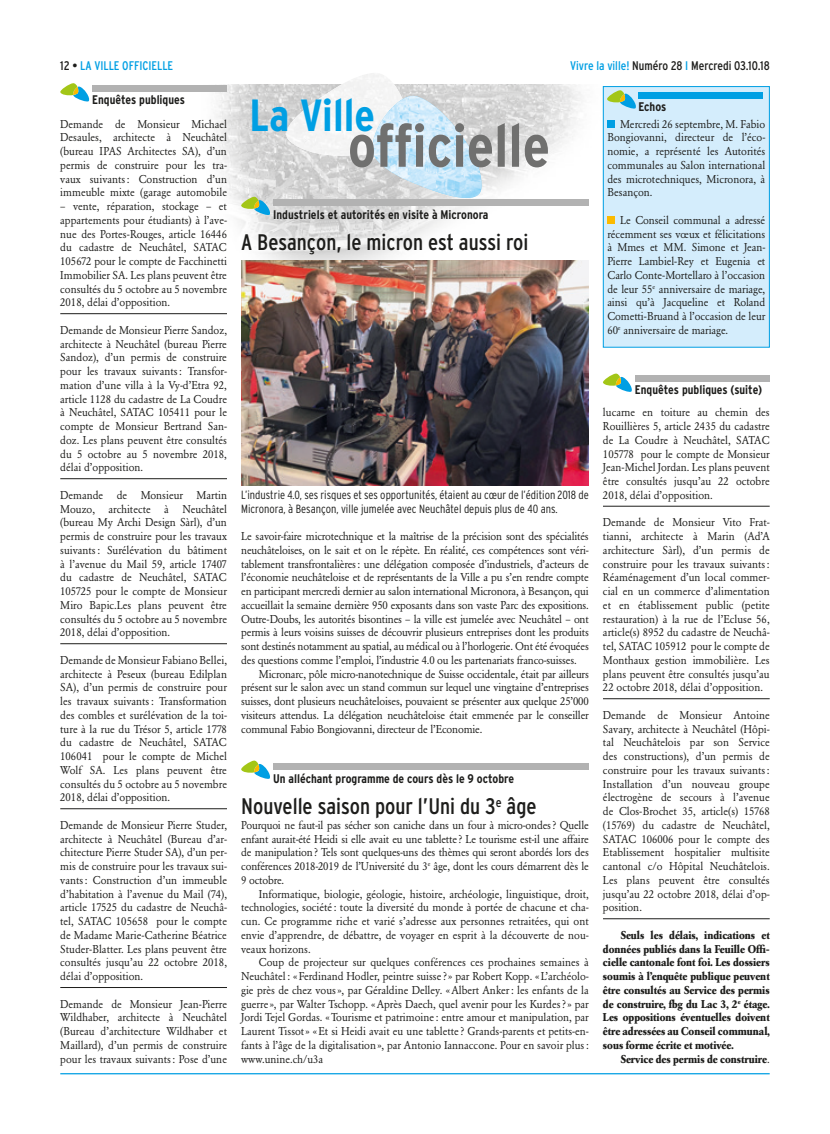
<style>
.page{position:relative;width:830px;height:1134px;background:#fff}
.page>*{position:absolute;margin:0;border:0;box-sizing:border-box;transform-origin:0 0}
.t1{font:700 condensed 60px "Interstate";color:#70706f}
.t2{font:700 condensed 45px "Interstate";color:#009fe3}
.t3{font:condensed 22.5px "Interstate";color:#1d1d1b}
.t4{font:700 condensed 12.5px "Interstate";color:#1d1d1b}
.t5{font:condensed 12.5px "Interstate";color:#1d1d1b}
.t6{font:condensed 12.5px "Interstate";color:#009fe3}
.t7{font:300 condensed 11.88px/13.8px "Interstate";color:#1d1d1b}
.t8{font:11.25px/13.8px "Garamond BE";color:#1d1d1b;text-align:justify;scale:.95 1}
.t9{font:700 11.25px/13.8px "Garamond BE";color:#1d1d1b;text-align:justify;scale:.95 1}
.s1{color:#1d1d1b}
.s2{color:#009fe3}
.s3{font-weight:400}
</style>
<div class="page">
<hr style="left:60px;top:1073px;width:709px;height:1px;background:#009fe3">
<img style="left:187px;top:85px;width:402px;height:196px">
<div style="left:603px;top:87px;width:166px;height:260px;background:#d4edfc"></div>
<div style="left:607px;top:120px;width:7px;height:8px;background:#009fe3"></div>
<div style="left:607px;top:216px;width:7px;height:8px;background:#fbba00"></div>
<div style="left:602px;top:86px;width:167px;height:262px;border:1px solid #009fe3"></div>
<div style="left:638px;top:92px;width:124px;height:6px;background:#009fe3"></div>
<svg style="left:607px;top:90px;width:28px;height:19px"></svg>
<hr style="left:60px;top:313px;width:167px;height:1px;background:#1d1d1b">
<hr style="left:60px;top:478px;width:167px;height:1px;background:#1d1d1b">
<hr style="left:60px;top:643px;width:167px;height:1px;background:#1d1d1b">
<hr style="left:60px;top:808px;width:167px;height:1px;background:#1d1d1b">
<hr style="left:60px;top:987px;width:167px;height:1px;background:#1d1d1b">
<div style="left:92px;top:85px;width:135px;height:6px;background:#b2b2b2"></div>
<svg style="left:60px;top:83px;width:29px;height:18px"></svg>
<hr style="left:602px;top:506px;width:167px;height:1px;background:#1d1d1b">
<hr style="left:602px;top:698px;width:167px;height:1px;background:#1d1d1b">
<hr style="left:602px;top:918px;width:167px;height:1px;background:#1d1d1b">
<div style="left:634px;top:376px;width:135px;height:6px;background:#b2b2b2"></div>
<svg style="left:603px;top:374px;width:28px;height:18px"></svg>
<div style="left:273px;top:199px;width:315px;height:7px;background:#b2b2b2"></div>
<svg style="left:241px;top:73px;width:241px;height:142px"></svg>
<img style="left:241px;top:260px;width:347px;height:225px">
<div style="left:273px;top:763px;width:315px;height:6px;background:#b2b2b2"></div>
<svg style="left:241px;top:760px;width:29px;height:19px"></svg>
<p class="t6" style="left:60px;top:59px;width:114px"><span class="s1">12 •</span> LA VILLE OFFICIELLE</p>
<p class="t5" style="left:570px;top:59px;width:201px"><span class="s2">Vivre la ville!</span> Numéro 28 <span class="s2">I</span> Mercredi 03.10.18</p>
<p class="t4" style="left:92px;top:93px;width:94px">Enquêtes publiques</p>
<p class="t8" style="left:60px;top:117px;width:177px">Demande de Monsieur Michael Desaules, architecte à Neuchâtel (bureau IPAS Architectes SA), d’un permis de construire pour les tra&shy;vaux suivants: Construction d’un immeuble mixte (garage automobile</p>
<p class="t8" style="left:60px;top:199px;width:177px">– vente, réparation, stockage – et appartements pour étudiants) à l’ave&shy;nue des Portes-Rouges, article 16446 du cadastre de Neuchâtel, SATAC 105672 pour le compte de Facchinetti Immobilier SA. Les plans peuvent être consultés du 5 octobre au 5 novembre 2018, délai d’opposition.</p>
<p class="t8" style="left:60px;top:323px;width:177px">Demande de Monsieur Pierre Sandoz, architecte à Neuchâtel (bureau Pierre Sandoz), d’un permis de construire pour les travaux suivants: Transfor&shy;mation d’une villa à la Vy-d’Etra 92, article 1128 du cadastre de La Coudre à Neuchâtel, SATAC 105411 pour le compte de Monsieur Bertrand San&shy;doz. Les plans peuvent être consultés du 5 octobre au 5 novembre 2018, délai d’opposition.</p>
<p class="t8" style="left:60px;top:488px;width:177px">Demande de Monsieur Martin Mouzo, architecte à Neuchâtel (bureau My Archi Design Sàrl), d’un permis de construire pour les travaux suivants: Surélévation du bâtiment à l’avenue du Mail 59, article 17407 du cadastre de Neuchâtel, SATAC 105725 pour le compte de Monsieur Miro Bapic.Les plans peuvent être consultés du 5 octobre au 5 novembre 2018, délai d’opposition.</p>
<p class="t8" style="left:60px;top:653px;width:177px">Demande de Monsieur Fabiano Bellei, architecte à Peseux (bureau Edilplan SA), d’un permis de construire pour les travaux suivants: Transformation des combles et surélévation de la toi&shy;ture à la rue du Trésor 5, article 1778 du cadastre de Neuchâtel, SATAC 106041 pour le compte de Michel Wolf SA. Les plans peuvent être consultés du 5 octobre au 5 novembre 2018, délai d’opposition.</p>
<p class="t8" style="left:60px;top:818px;width:177px">Demande de Monsieur Pierre Studer, architecte à Neuchâtel (Bureau d’ar&shy;chitecture Pierre Studer SA), d’un per&shy;mis de construire pour les travaux sui&shy;vants: Construction d’un immeuble d’habitation à l’avenue du Mail (74), article 17525 du cadastre de Neuchâ&shy;tel, SATAC 105658 pour le compte de Madame Marie-Catherine Béatrice Studer-Blatter. Les plans peuvent être consultés jusqu’au 22 octobre 2018, délai d’opposition.</p>
<p class="t8" style="left:60px;top:997px;width:177px">Demande de Monsieur Jean-Pierre Wildhaber, architecte à Neuchâtel (Bureau d’architecture Wildhaber et Maillard), d’un permis de construire pour les travaux suivants: Pose d’une</p>
<h2 class="t2" style="left:249px;top:90px;width:127px">La Ville</h2>
<h1 class="t1" style="left:348px;top:112px;width:203px">officielle</h1>
<p class="t4" style="left:273px;top:207px;width:217px">Industriels et autorités en visite à Micronora</p>
<h3 class="t3" style="left:241px;top:230px;width:288px">A Besançon, le micron est aussi roi</h3>
<p class="t7" style="left:241px;top:488px;width:349px">L’industrie 4.0, ses risques et ses opportunités, étaient au cœur de l’édition 2018 de<br>Micronora, à Besançon, ville jumelée avec Neuchâtel depuis plus de 40 ans.</p>
<p class="t8" style="left:241px;top:529px;width:367px">Le savoir-faire microtechnique et la maîtrise de la précision sont des spécialités neuchâteloises, on le sait et on le répète. En réalité, ces compétences sont véri&shy;tablement transfrontalières: une délégation composée d’industriels, d’acteurs de l’économie neuchâteloise et de représentants de la Ville a pu s’en rendre compte en participant mercredi dernier au salon international Micronora, à Besançon, qui accueillait la semaine dernière 950 exposants dans son vaste Parc des expositions.<br>Outre-Doubs, les autorités bisontines – la ville est jumelée avec Neuchâtel – ont permis à leurs voisins suisses de découvrir plusieurs entreprises dont les produits sont destinés notamment au spatial, au médical ou à l’horlogerie. Ont été évoquées des questions comme l’emploi, l’industrie 4.0 ou les partenariats franco-suisses.</p>
<p class="t8" style="left:241px;top:667px;width:367px;text-indent:18px">Micronarc, pôle micro-nanotechnique de Suisse occidentale, était par ailleurs présent sur le salon avec un stand commun sur lequel une vingtaine d’entreprises suisses, dont plusieurs neuchâteloises, pouvaient se présenter aux quelque 25’000 visiteurs attendus. La délégation neuchâteloise était emmenée par le conseiller communal Fabio Bongiovanni, directeur de l’Economie.</p>
<p class="t4" style="left:273px;top:771px;width:242px">Un alléchant programme de cours dès le 9 octobre</p>
<h3 class="t3" style="left:241px;top:793px;width:297px">Nouvelle saison pour l’Uni du 3<sup>e</sup> âge</h3>
<p class="t8" style="left:241px;top:818px;width:367px">Pourquoi ne faut-il pas sécher son caniche dans un four à micro-ondes? Quelle enfant aurait-été Heidi si elle avait eu une tablette? Le tourisme est-il une affaire de manipulation? Tels sont quelques-uns des thèmes qui seront abordés lors des conférences 2018-2019 de l’Université du 3<sup>e</sup> âge, dont les cours démarrent dès le 9 octobre.</p>
<p class="t8" style="left:241px;top:887px;width:367px;text-indent:18px">Informatique, biologie, géologie, histoire, archéologie, linguistique, droit, technologies, société : toute la diversité du monde à portée de chacune et cha&shy;cun. Ce programme riche et varié s’adresse aux personnes retraitées, qui ont envie d’apprendre, de débattre, de voyager en esprit à la découverte de nou&shy;veaux horizons.</p>
<p class="t8" style="left:241px;top:956px;width:367px;text-indent:18px">Coup de projecteur sur quelques conférences ces prochaines semaines à Neuchâtel: «Ferdinand Hodler, peintre suisse ?» par Robert Kopp. «L’archéolo&shy;gie près de chez vous», par Géraldine Delley. «Albert Anker: les enfants de la guerre », par Walter Tschopp. «Après Daech, quel avenir pour les Kurdes?» par Jordi Tejel Gordas. «Tourisme et patrimoine : entre amour et manipulation, par Laurent Tissot» «Et si Heidi avait eu une tablette ? Grands-parents et petits-en&shy;fants à l’âge de la digitalisation», par Antonio Iannaccone. Pour en savoir plus: www.unine.ch/u3a</p>
<p class="t4" style="left:638px;top:100px;width:29px">Echos</p>
<p class="t8" style="left:607px;top:117px;width:168px;text-indent:13px">Mercredi 26 septembre, M. Fabio Bongiovanni, directeur de l’éco&shy;nomie, a représenté les Autorités communales au Salon international des microtechniques, Micronora, à Besançon.</p>
<p class="t8" style="left:607px;top:213px;width:168px;text-indent:13px">Le Conseil communal a adressé récemment ses vœux et félicitations à Mmes et MM. Simone et Jean-Pierre Lambiel-Rey et Eugenia et Carlo Conte-Mortellaro à l’occasion de leur 55<sup>e</sup> anniversaire de mariage, ainsi qu’à Jacqueline et Roland Cometti-Bruand à l’occasion de leur 60<sup>e</sup> anniversaire de mariage.</p>
<p class="t4" style="left:634px;top:383px;width:129px">Enquêtes publiques (suite)</p>
<p class="t8" style="left:602px;top:406px;width:177px">lucarne en toiture au chemin des Rouillières 5, article 2435 du cadastre de La Coudre à Neuchâtel, SATAC 105778 pour le compte de Monsieur Jean-Michel Jordan. Les plans peuvent être consultés jusqu’au 22 octobre 2018, délai d’opposition.</p>
<p class="t8" style="left:602px;top:516px;width:177px">Demande de Monsieur Vito Frat&shy;tianni, architecte à Marin (Ad’A architecture Sàrl), d’un permis de construire pour les travaux suivants:<br>Réaménagement d’un local commer&shy;cial en un commerce d’alimentation et en établissement public (petite restauration) à la rue de l’Ecluse 56, article(s) 8952 du cadastre de Neuchâ&shy;tel, SATAC 105912 pour le compte de Monthaux gestion immobilière. Les plans peuvent être consultés jusqu’au 22 octobre 2018, délai d’opposition.</p>
<p class="t8" style="left:602px;top:708px;width:177px">Demande de Monsieur Antoine Savary, architecte à Neuchâtel (Hôpi&shy;tal Neuchâtelois par son Service des constructions), d’un permis de construire pour les travaux suivants:<br>Installation d’un nouveau groupe électrogène de secours à l’avenue de Clos-Brochet 35, article(s) 15768 (15769) du cadastre de Neuchâtel, SATAC 106006 pour le compte des Etablissement hospitalier multisite cantonal c/o Hôpital Neuchâtelois.<br>Les plans peuvent être consultés jusqu’au 22 octobre 2018, délai d’op&shy;position.</p>
<p class="t9" style="left:602px;top:928px;width:177px;text-indent:18px">Seuls les délais, indications et données publiés dans la Feuille Offi&shy;cielle cantonale font foi. Les dossiers soumis à l’enquête publique peuvent être consultés au Service des permis de construire, fbg du Lac 3, 2<sup>e</sup> étage.<br>Les oppositions éventuelles doivent être adressées au Conseil communal, sous forme écrite et motivée.</p>
<p class="t9" style="left:620px;top:1052px;width:158px">Service des permis de construire<span class="s3">.</span></p>
</div>
